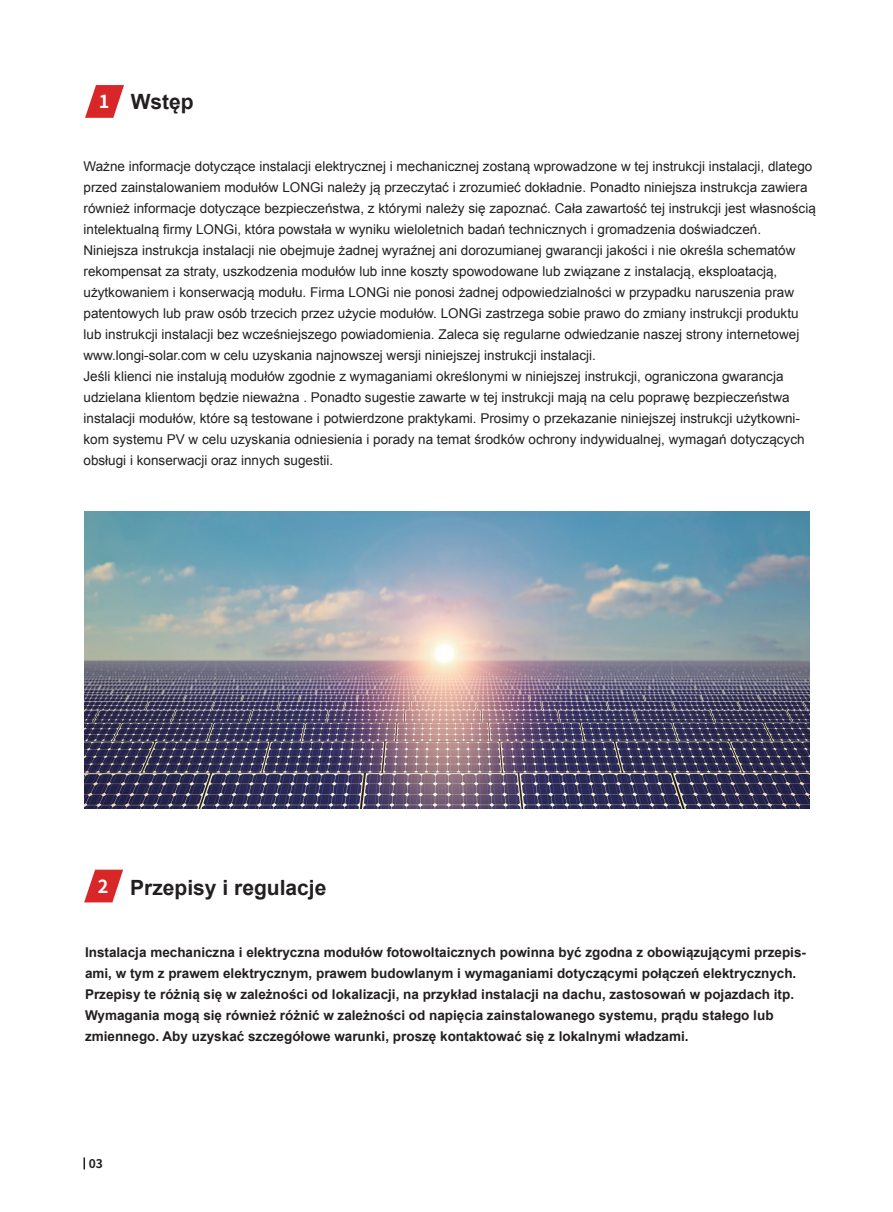
<style>
.page{position:relative;width:893px;height:1212px;background:#fff}
.page>*{position:absolute;margin:0;border:0;box-sizing:border-box;transform-origin:0 0}
.t1{font:700 21px "Arial";color:#231f20}
.t2{font:700 18px "Source Han Sans CN";color:#fff}
.t3{font:13.5px/21px "Arial";color:#231f20}
.t4{font:700 13.5px/21px "Arial";color:#231f20}
.t5{font:700 12px "Source Han Sans CN";color:#231f20}
</style>
<div class="page">
<svg style="left:85px;top:85px;width:39px;height:33px"></svg>
<img style="left:84px;top:511px;width:726px;height:297px">
<svg style="left:84px;top:870px;width:39px;height:32px"></svg>
<svg style="left:84px;top:1157px;width:1px;height:12px"></svg>
<h2 class="t2" style="left:99px;top:91px;width:12px">1</h2>
<h1 class="t1" style="left:131px;top:88px;width:65px">Wstęp</h1>
<p class="t3" style="left:84px;top:156px;width:734px">Ważne informacje dotyczące instalacji elektrycznej i mechanicznej zostaną wprowadzone w tej instrukcji instalacji, dlatego przed zainstalowaniem modułów LONGi należy ją przeczytać i zrozumieć dokładnie. Ponadto niniejsza instrukcja zawiera również informacje dotyczące bezpieczeństwa, z którymi należy się zapoznać. Cała zawartość tej instrukcji jest własnością intelektualną firmy LONGi, która powstała w wyniku wieloletnich badań technicznych i gromadzenia doświadczeń.<br>Niniejsza instrukcja instalacji nie obejmuje żadnej wyraźnej ani dorozumianej gwarancji jakości i nie określa schematów rekompensat za straty, uszkodzenia modułów lub inne koszty spowodowane lub związane z instalacją, eksploatacją, użytkowaniem i konserwacją modułu. Firma LONGi nie ponosi żadnej odpowiedzialności w przypadku naruszenia praw patentowych lub praw osób trzecich przez użycie modułów. LONGi zastrzega sobie prawo do zmiany instrukcji produktu lub instrukcji instalacji bez wcześniejszego powiadomienia. Zaleca się regularne odwiedzanie naszej strony internetowej www.longi-solar.com w celu uzyskania najnowszej wersji niniejszej instrukcji instalacji.<br>Jeśli klienci nie instalują modułów zgodnie z wymaganiami określonymi w niniejszej instrukcji, ograniczona gwarancja udzielana klientom będzie nieważna . Ponadto sugestie zawarte w tej instrukcji mają na celu poprawę bezpieczeństwa instalacji modułów, które są testowane i potwierdzone praktykami. Prosimy o przekazanie niniejszej instrukcji użytkowni&shy;kom systemu PV w celu uzyskania odniesienia i porady na temat środków ochrony indywidualnej, wymagań dotyczących obsługi i konserwacji oraz innych sugestii.</p>
<h2 class="t2" style="left:98px;top:876px;width:12px">2</h2>
<h1 class="t1" style="left:130px;top:874px;width:198px">Przepisy i regulacje</h1>
<p class="t4" style="left:85px;top:942px;width:722px">Instalacja mechaniczna i elektryczna modułów fotowoltaicznych powinna być zgodna z obowiązującymi przepis&shy;ami, w tym z prawem elektrycznym, prawem budowlanym i wymaganiami dotyczącymi połączeń elektrycznych.<br>Przepisy te różnią się w zależności od lokalizacji, na przykład instalacji na dachu, zastosowań w pojazdach itp.<br>Wymagania mogą się również różnić w zależności od napięcia zainstalowanego systemu, prądu stałego lub zmiennego. Aby uzyskać szczegółowe warunki, proszę kontaktować się z lokalnymi władzami.</p>
<p class="t5" style="left:89px;top:1157px;width:16px">03</p>
</div>
